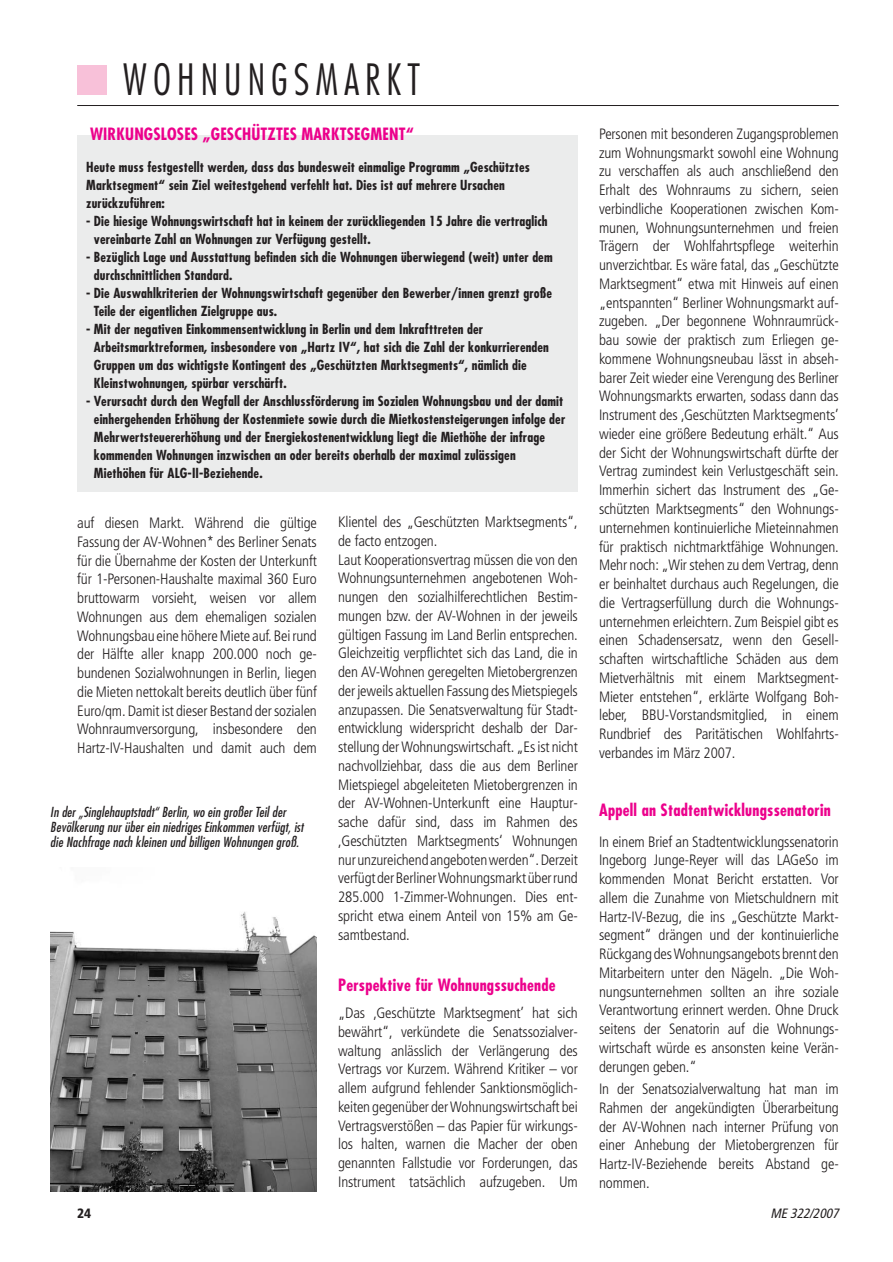
<style>
.page{position:relative;width:893px;height:1262px;background:#fff}
.page>*{position:absolute;margin:0;border:0;box-sizing:border-box;transform-origin:0 0}
.t1{font:300 condensed 42px "Futura";letter-spacing:.15em;color:#231f20;scale:.96 1}
.t2{font:700 condensed 16.5px "Futura";letter-spacing:.015em;color:#ec008c}
.t3{font:300 condensed 15px/18.8px "Frutiger";letter-spacing:-.01em;color:#231f20;text-align:justify}
.t4{font:700 condensed 13.5px/18px "Futura";letter-spacing:.01em;color:#231f20}
.t5{font:italic condensed 13.5px/15px "Futura";letter-spacing:.01em;color:#231f20}
.t6{font:italic condensed 13.5px "Frutiger";color:#231f20}
.t7{font:900 condensed 13.5px "Frutiger";color:#231f20}
</style>
<div class="page">
<div style="left:77px;top:65px;width:30px;height:30px;background:#f8c1d9"></div>
<hr style="left:77px;top:105px;width:761px;height:1px;background:#231f20">
<div style="left:77px;top:135px;width:501px;height:356px;background:#ebecec"></div>
<img style="left:50px;top:911px;width:267px;height:280px">
<h1 class="t1" style="left:123px;top:62px;width:311px">WOHNUNGSMARKT</h1>
<p class="t2" style="left:90px;top:127px;width:325px">WIRKUNGSLOSES „GESCHÜTZTES MARKTSEGMENT“</p>
<p class="t4" style="left:86px;top:159px;width:445px">Heute muss festgestellt werden, dass das bundesweit einmalige Programm „Geschütztes<br>Marktsegment“ sein Ziel weitestgehend verfehlt hat. Dies ist auf mehrere Ursachen zurückzuführen:</p>
<p class="t4" style="left:94px;top:213px;width:455px;text-indent:-8px">- Die hiesige Wohnungswirtschaft hat in keinem der zurückliegenden 15 Jahre die vertraglich vereinbarte Zahl an Wohnungen zur Verfügung gestellt.</p>
<p class="t4" style="left:94px;top:249px;width:460px;text-indent:-8px">- Bezüglich Lage und Ausstattung befinden sich die Wohnungen überwiegend (weit) unter dem durchschnittlichen Standard.</p>
<p class="t4" style="left:94px;top:285px;width:459px;text-indent:-8px">- Die Auswahlkriterien der Wohnungswirtschaft gegenüber den Bewerber/innen grenzt große<br>Teile der eigentlichen Zielgruppe aus.</p>
<p class="t4" style="left:94px;top:321px;width:456px;text-indent:-8px">- Mit der negativen Einkommensentwicklung in Berlin und dem Inkrafttreten der Arbeitsmarktreformen, insbesondere von „Hartz IV“, hat sich die Zahl der konkurrierenden Gruppen um das wichtigste Kontingent des „Geschützten Marktsegments“, nämlich die Kleinstwohnungen, spürbar verschärft.</p>
<p class="t4" style="left:94px;top:393px;width:473px;text-indent:-8px">- Verursacht durch den Wegfall der Anschlussförderung im Sozialen Wohnungsbau und der damit einhergehenden Erhöhung der Kostenmiete sowie durch die Mietkostensteigerungen infolge der Mehrwertsteuererhöhung und der Energiekostenentwicklung liegt die Miethöhe der infrage kommenden Wohnungen inzwischen an oder bereits oberhalb der maximal zulässigen Miethöhen für ALG-II-Beziehende.</p>
<p class="t3" style="left:77px;top:514px;width:241px">auf diesen Markt. Während die gültige Fassung der AV-Wohnen* des Berliner Senats für die Übernahme der Kosten der Unterkunft für 1-Personen-Haushalte maximal 360 Euro bruttowarm vorsieht, weisen vor allem Wohnungen aus dem ehemaligen sozialen Wohnungsbau eine höhere Miete auf. Bei rund der Hälfte aller knapp 200.000 noch ge&shy;bundenen Sozialwohnungen in Berlin, liegen die Mieten nettokalt bereits deutlich über fünf Euro/qm. Damit ist dieser Bestand der sozialen Wohnraumversorgung, insbesondere den Hartz-IV-Haushalten und damit auch dem</p>
<p class="t3" style="left:338px;top:513px;width:241px;text-align:left">Klientel des „Geschützten Marktsegments“, de facto entzogen.<br>Laut Kooperationsvertrag müssen die von den Wohnungsunternehmen angebotenen Woh&shy;nungen den sozialhilferechtlichen Bestim&shy;mungen bzw. der AV-Wohnen in der jeweils gültigen Fassung im Land Berlin entsprechen.<br>Gleichzeitig verpflichtet sich das Land, die in den AV-Wohnen geregelten Mietobergrenzen der jeweils aktuellen Fassung des Mietspiegels anzupassen. Die Senatsverwaltung für Stadt&shy;entwicklung widerspricht deshalb der Dar&shy;stellung der Wohnungswirtschaft. „Es ist nicht nachvollziehbar, dass die aus dem Berliner Mietspiegel abgeleiteten Mietobergrenzen in der AV-Wohnen-Unterkunft eine Hauptur&shy;sache dafür sind, dass im Rahmen des ,Geschützten Marktsegments‘ Wohnungen nur unzureichend angeboten werden“. Derzeit verfügt der Berliner Wohnungsmarkt über rund 285.000 1-Zimmer-Wohnungen. Dies ent&shy;spricht etwa einem Anteil von 15% am Ge&shy;samtbestand.</p>
<p class="t2" style="left:338px;top:977px;width:219px">Perspektive für Wohnungssuchende</p>
<p class="t3" style="left:338px;top:1004px;width:241px">„Das ‚Geschützte Marktsegment’ hat sich bewährt“, verkündete die Senatssozialver&shy;waltung anlässlich der Verlängerung des Vertrags vor Kurzem. Während Kritiker – vor allem aufgrund fehlender Sanktionsmöglich&shy;keiten gegenüber der Wohnungswirtschaft bei Vertragsverstößen – das Papier für wirkungs&shy;los halten, warnen die Macher der oben genannten Fallstudie vor Forderungen, das Instrument tatsächlich aufzugeben. Um</p>
<p class="t5" style="left:50px;top:805px;width:255px">In der „Singlehauptstadt“ Berlin, wo ein großer Teil der<br>Bevölkerung nur über ein niedriges Einkommen verfügt, ist die Nachfrage nach kleinen und billigen Wohnungen groß.</p>
<p class="t3" style="left:599px;top:125px;width:241px">Personen mit besonderen Zugangsproblemen zum Wohnungsmarkt sowohl eine Wohnung zu verschaffen als auch anschließend den Erhalt des Wohnraums zu sichern, seien verbindliche Kooperationen zwischen Kom&shy;munen, Wohnungsunternehmen und freien Trägern der Wohlfahrtspflege weiterhin unverzichtbar. Es wäre fatal, das „Geschützte Marktsegment“ etwa mit Hinweis auf einen „entspannten“ Berliner Wohnungsmarkt auf&shy;zugeben. „Der begonnene Wohnraumrück&shy;bau sowie der praktisch zum Erliegen ge&shy;kommene Wohnungsneubau lässt in abseh&shy;barer Zeit wieder eine Verengung des Berliner Wohnungsmarkts erwarten, sodass dann das Instrument des ‚Geschützten Marktsegments’ wieder eine größere Bedeutung erhält.“ Aus der Sicht der Wohnungswirtschaft dürfte der Vertrag zumindest kein Verlustgeschäft sein.<br>Immerhin sichert das Instrument des „Ge&shy;schützten Marktsegments“ den Wohnungs&shy;unternehmen kontinuierliche Mieteinnahmen für praktisch nichtmarktfähige Wohnungen.<br>Mehr noch: „Wir stehen zu dem Vertrag, denn er beinhaltet durchaus auch Regelungen, die die Vertragserfüllung durch die Wohnungs&shy;unternehmen erleichtern. Zum Beispiel gibt es einen Schadensersatz, wenn den Gesell&shy;schaften wirtschaftliche Schäden aus dem Mietverhältnis mit einem Marktsegment-Mieter entstehen“, erklärte Wolfgang Boh&shy;leber, BBU-Vorstandsmitglied, in einem Rundbrief des Paritätischen Wohlfahrts&shy;verbandes im März 2007.</p>
<p class="t2" style="left:599px;top:802px;width:233px">Appell an Stadtentwicklungssenatorin</p>
<p class="t3" style="left:599px;top:833px;width:241px">In einem Brief an Stadtentwicklungssenatorin Ingeborg Junge-Reyer will das LAGeSo im kommenden Monat Bericht erstatten. Vor allem die Zunahme von Mietschuldnern mit Hartz-IV-Bezug, die ins „Geschützte Markt&shy;segment“ drängen und der kontinuierliche Rückgang des Wohnungsangebots brennt den Mitarbeitern unter den Nägeln. „Die Woh&shy;nungsunternehmen sollten an ihre soziale Verantwortung erinnert werden. Ohne Druck seitens der Senatorin auf die Wohnungs&shy;wirtschaft würde es ansonsten keine Verän&shy;derungen geben.“</p>
<p class="t3" style="left:599px;top:1080px;width:241px">In der Senatsozialverwaltung hat man im Rahmen der angekündigten Überarbeitung der AV-Wohnen nach interner Prüfung von einer Anhebung der Mietobergrenzen für Hartz-IV-Beziehende bereits Abstand ge&shy;nommen.</p>
<p class="t7" style="left:77px;top:1208px;width:15px">24</p>
<p class="t6" style="left:770px;top:1208px;width:72px">ME 322/2007</p>
</div>
